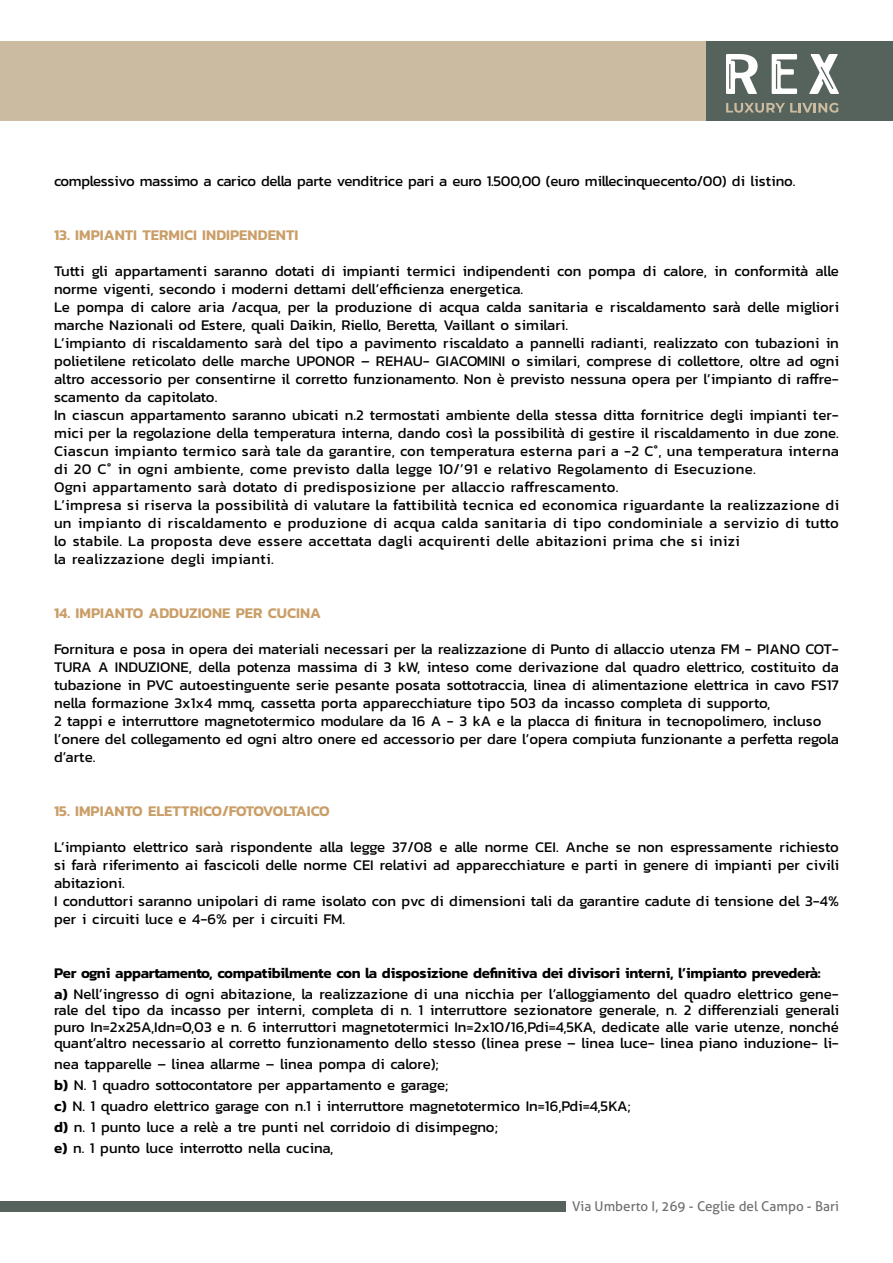
<style>
.page{position:relative;width:893px;height:1263px;background:#fff}
.page>*{position:absolute;margin:0;border:0;box-sizing:border-box;transform-origin:0 0}
.t1{font:15px/18px "Kanit";color:#000}
.t2{font:600 15px/21px "Kanit";letter-spacing:-.02em;color:#000}
.t3{font:15px "Kanit";letter-spacing:-.02em;color:#000}
.t4{font:600 15px "Kanit";color:#ca9e67}
.t5{font:13.5px "Aller";color:#706f6f}
.s1{font-weight:400}
.s2{font-weight:600}
</style>
<div class="page">
<div style="left:0;top:41px;width:821px;height:79px;background:#cbbba0"></div>
<div style="left:707px;top:41px;width:186px;height:79px;background:#56635d"></div>
<div style="left:0;top:1201px;width:566px;height:11px;background:#56635d"></div>
<svg style="left:726px;top:103px;width:112px;height:10px"></svg>
<svg style="left:726px;top:54px;width:32px;height:40px"></svg>
<svg style="left:772px;top:54px;width:25px;height:40px"></svg>
<svg style="left:809px;top:54px;width:30px;height:40px"></svg>
<p class="t3" style="left:54px;top:170px;width:743px">complessivo massimo a carico della parte venditrice pari a euro 1.500,00 (euro millecinquecento/00) di listino.</p>
<p class="t4" style="left:54px;top:223px;width:246px">13. IMPIANTI TERMICI INDIPENDENTI</p>
<p class="t1" style="left:54px;top:261px;width:786px">Tutti gli appartamenti saranno dotati di impianti termici indipendenti con pompa di calore, in conformità alle norme vigenti, secondo i moderni dettami dell’efficienza energetica.<br>Le pompa di calore aria /acqua, per la produzione di acqua calda sanitaria e riscaldamento sarà delle migliori marche Nazionali od Estere, quali Daikin, Riello, Beretta, Vaillant o similari.<br>L’impianto di riscaldamento sarà del tipo a pavimento riscaldato a pannelli radianti, realizzato con tubazioni in polietilene reticolato delle marche UPONOR – REHAU- GIACOMINI o similari, comprese di collettore, oltre ad ogni altro accessorio per consentirne il corretto funzionamento. Non è previsto nessuna opera per l’impianto di raffre&shy;scamento da capitolato.<br>In ciascun appartamento saranno ubicati n.2 termostati ambiente della stessa ditta fornitrice degli impianti ter&shy;mici per la regolazione della temperatura interna, dando così la possibilità di gestire il riscaldamento in due zone.<br>Ciascun impianto termico sarà tale da garantire, con temperatura esterna pari a -2 C°, una temperatura interna di 20 C° in ogni ambiente, come previsto dalla legge 10/’91 e relativo Regolamento di Esecuzione.<br>Ogni appartamento sarà dotato di predisposizione per allaccio raffrescamento.<br>L’impresa si riserva la possibilità di valutare la fattibilità tecnica ed economica riguardante la realizzazione di un impianto di riscaldamento e produzione di acqua calda sanitaria di tipo condominiale a servizio di tutto lo stabile. La proposta deve essere accettata dagli acquirenti delle abitazioni prima che si inizi<br>la realizzazione degli impianti.</p>
<p class="t4" style="left:54px;top:601px;width:269px">14. IMPIANTO ADDUZIONE PER CUCINA</p>
<p class="t1" style="left:54px;top:639px;width:786px">Fornitura e posa in opera dei materiali necessari per la realizzazione di Punto di allaccio utenza FM - PIANO COT-TURA A INDUZIONE, della potenza massima di 3 kW, inteso come derivazione dal quadro elettrico, costituito da tubazione in PVC autoestinguente serie pesante posata sottotraccia, linea di alimentazione elettrica in cavo FS17 nella formazione 3x1x4 mmq, cassetta porta apparecchiature tipo 503 da incasso completa di supporto,<br>2 tappi e interruttore magnetotermico modulare da 16 A - 3 kA e la placca di finitura in tecnopolimero, incluso l’onere del collegamento ed ogni altro onere ed accessorio per dare l’opera compiuta funzionante a perfetta regola d’arte.</p>
<p class="t4" style="left:54px;top:799px;width:277px">15. IMPIANTO ELETTRICO/FOTOVOLTAICO</p>
<p class="t1" style="left:54px;top:837px;width:786px">L’impianto elettrico sarà rispondente alla legge 37/08 e alle norme CEI. Anche se non espressamente richiesto si farà riferimento ai fascicoli delle norme CEI relativi ad apparecchiature e parti in genere di impianti per civili abitazioni.<br>I conduttori saranno unipolari di rame isolato con pvc di dimensioni tali da garantire cadute di tensione del 3-4% per i circuiti luce e 4-6% per i circuiti FM.</p>
<p class="t2" style="left:54px;top:962px;width:786px">Per ogni appartamento, compatibilmente con la disposizione definitiva dei divisori interni, l’impianto prevederà:<br>a) <span class="s1">Nell’ingresso di ogni abitazione, la realizzazione di una nicchia per l’alloggiamento del quadro elettrico gene-</span></p>
<p class="t1" style="left:54px;top:1002px;width:786px;line-height:16.5px;text-align:justify">rale del tipo da incasso per interni, completa di n. 1 interruttore sezionatore generale, n. 2 differenziali generali puro In=2x25A,Idn=0,03 e n. 6 interruttori magnetotermici In=2x10/16,Pdi=4,5KA, dedicate alle varie utenze, nonché quant’altro necessario al corretto funzionamento dello stesso (linea prese – linea luce- linea piano induzione- li-</p>
<p class="t1" style="left:54px;top:1053px;width:578px;line-height:21px">nea tapparelle – linea allarme – linea pompa di calore);<br><span class="s2">b)</span> N. 1 quadro sottocontatore per appartamento e garage;<br><span class="s2">c)</span> N. 1 quadro elettrico garage con n.1 i interruttore magnetotermico In=16,Pdi=4,5KA; <span class="s2">d)</span> n. 1 punto luce a relè a tre punti nel corridoio di disimpegno;<br><span class="s2">e)</span> n. 1 punto luce interrotto nella cucina,</p>
<p class="t5" style="left:572px;top:1198px;width:268px">Via Umberto I, 269 - Ceglie del Campo - Bari</p>
</div>
